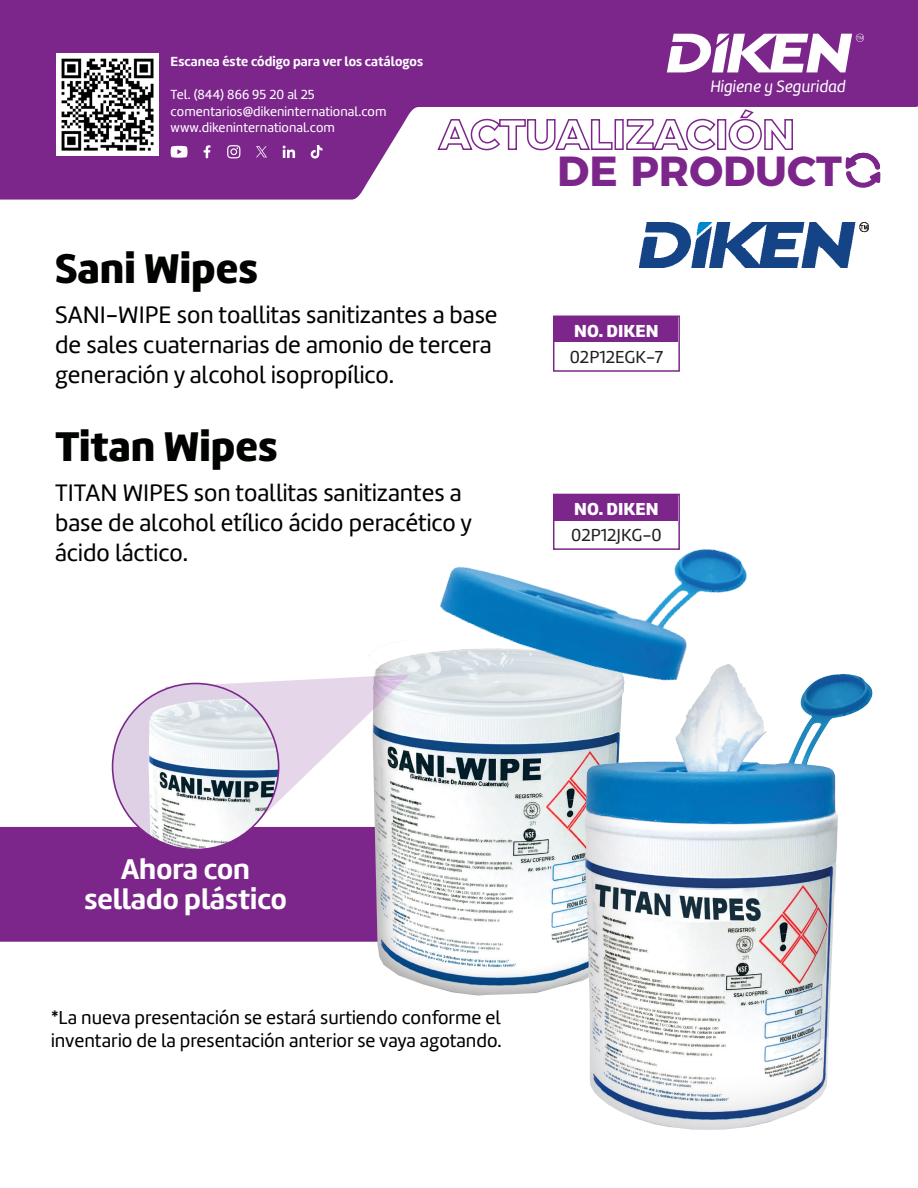
<style>
.page{position:relative;width:918px;height:1188px;background:#fff}
.page>*{position:absolute;margin:0;border:0;box-sizing:border-box;transform-origin:0 0}
.t1{font:43.05px "Amelia Basic Black";color:#000300}
.t2{font:700 42px "Montserrat";color:#7c268b}
.t3{font:29.55px "Amelia Basic Bold";color:#fff}
.t4{font:24.75px/29.7px "Amelia Basic";color:#000001}
.t5{font:19.5px/22.4px "Amelia Basic";color:#000}
.t6{font:18px "Amelia Basic";color:#231f20}
.t7{font:18px "Amelia Basic Black";color:#fff}
.t8{font:17.1px "Amelia Basic Italic";color:#fff}
.t9{font:13.65px/16.4px "Amelia Basic";letter-spacing:.005em;color:#fff}
.t10{font:13.65px "Amelia Basic Bold";letter-spacing:.005em;color:#fff}
</style>
<div class="page">
<svg style="left:0;top:0;width:918px;height:200px;fill:#7c268c"></svg>
<svg style="left:667px;top:34px;width:197px;height:38px"></svg>
<img style="left:56px;top:53px;width:103px;height:103px">
<svg style="left:227px;top:145px;width:13px;height:13px"></svg>
<svg style="left:171px;top:146px;width:17px;height:12px"></svg>
<svg style="left:283px;top:146px;width:12px;height:12px"></svg>
<svg style="left:204px;top:145px;width:6px;height:13px"></svg>
<svg style="left:311px;top:145px;width:12px;height:14px"></svg>
<svg style="left:256px;top:146px;width:11px;height:11px"></svg>
<img style="left:639px;top:223px;width:230px;height:45px">
<div style="left:554px;top:317px;width:124px;height:26px;background:#7c268b"></div>
<div style="left:553px;top:316px;width:127px;height:56px;border:2px solid #7c268b"></div>
<div style="left:0;top:827px;width:357px;height:115px;background:#7c268b"></div>
<div style="left:357px;top:635px;width:327px;height:365px;background:#231f20;opacity:.4"></div>
<img style="left:417px;top:493px;width:330px;height:226px">
<div style="left:571px;top:638px;width:309px;height:504px;background:#b0b1b5;opacity:.75"></div>
<svg style="left:189px;top:674px;width:221px;height:142px"></svg>
<div style="left:113px;top:684px;width:166px;height:166px;background:#ded0e5;border-radius:50%"></div>
<img style="left:127px;top:683px;width:152px;height:167px">
<p class="t10" style="left:171px;top:54px;width:254px">Escanea éste código para ver los catálogos</p>
<p class="t9" style="left:171px;top:87px;width:217px">Tel. (844) 866 95 20 al 25 comentarios@dikeninternational.com www.dikeninternational.com</p>
<p class="t1" style="left:55px;top:243px;width:204px">Sani Wipes</p>
<p class="t4" style="left:55px;top:300px;width:444px">SANI-WIPE son toallitas sanitizantes a base de sales cuaternarias de amonio de tercera generación y alcohol isopropílico.</p>
<p class="t1" style="left:55px;top:421px;width:224px">Titan Wipes</p>
<p class="t4" style="left:55px;top:478px;width:418px">TITAN WIPES son toallitas sanitizantes a base de alcohol etílico ácido peracético y ácido láctico.</p>
<p class="t8" style="left:710px;top:76px;width:137px">Higiene y Seguridad</p>
<h2 class="t2" style="left:557px;top:136px;width:286px">DE PRODUCT</h2>
<p class="t7" style="left:574px;top:320px;width:86px">NO. DIKEN</p>
<p class="t6" style="left:570px;top:347px;width:95px">02P12EGK-7</p>
<p class="t7" style="left:574px;top:498px;width:86px">NO. DIKEN</p>
<p class="t6" style="left:571px;top:525px;width:92px">02P12JKG-0</p>
<p class="t3" style="left:121px;top:852px;width:130px">Ahora con</p>
<p class="t3" style="left:84px;top:882px;width:204px">sellado plástico</p>
<p class="t5" style="left:51px;top:1007px;width:452px">*La nueva presentación se estará surtiendo conforme el inventario de la presentación anterior se vaya agotando.</p>
</div>
